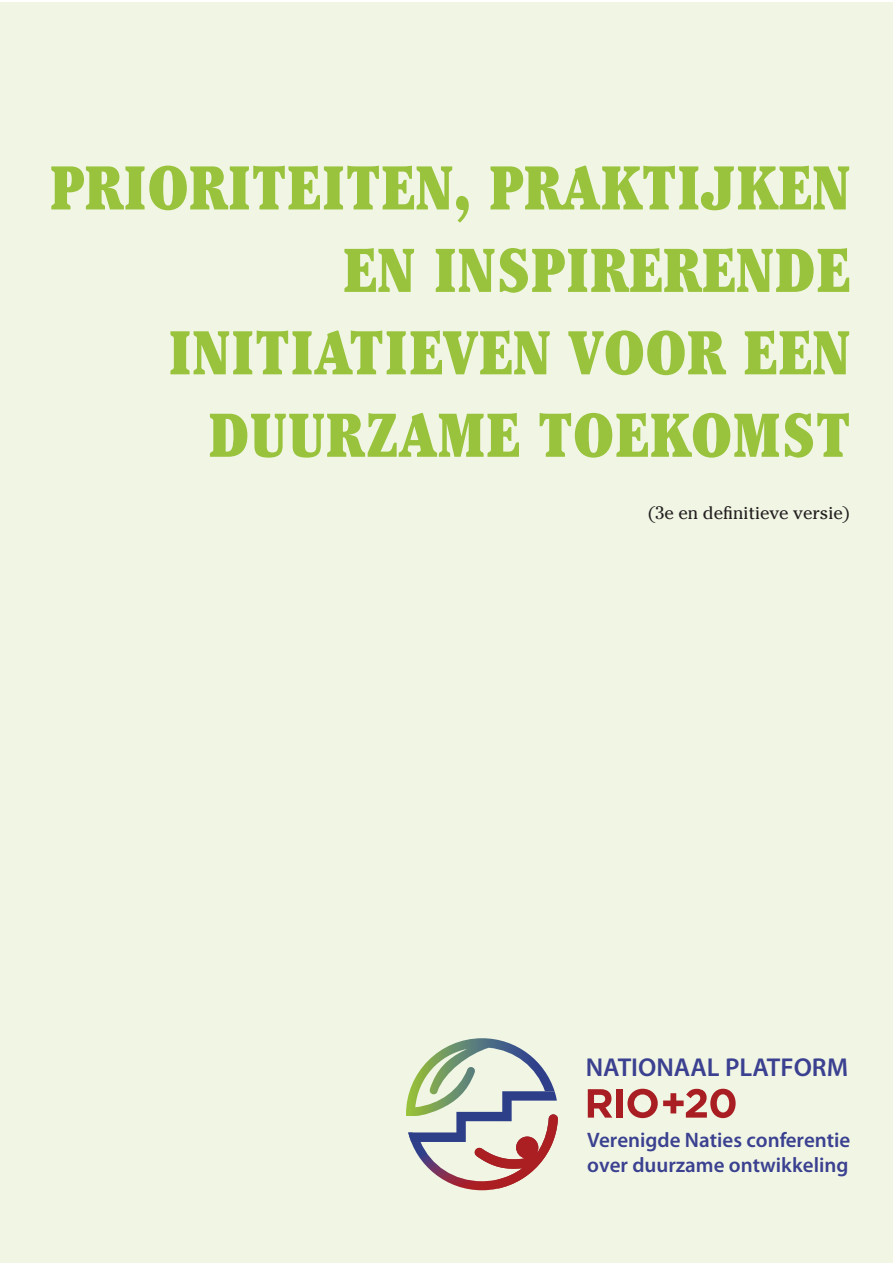
<style>
.page{position:relative;width:893px;height:1263px;background:#fff}
.page>*{position:absolute;margin:0;border:0;box-sizing:border-box;transform-origin:0 0}
.t1{font:900 condensed 61.5px/82.5px "Cheltenham Std";letter-spacing:.01em;color:#99c33c;text-align:right}
.t2{font:600 25.95px "Myriad Pro";color:#3b4190}
.t3{font:600 21px/25.2px "Myriad Pro";color:#3b4190}
.t4{font:18px "Cheltenham Std";color:#231f20}
</style>
<div class="page">
<div style="left:0;top:2px;width:892px;height:1261px;background:#f1f6e4"></div>
<svg style="left:588px;top:1089px;width:24px;height:29px"></svg>
<div style="left:616px;top:1089px;width:7px;height:29px;background:#a81e22"></div>
<svg style="left:627px;top:1089px;width:108px;height:29px"></svg>
<svg style="left:406px;top:1038px;width:152px;height:152px"></svg>
<p class="t1" style="left:50px;top:151px;width:801px">PRIORITEITEN, PRAKTIJKEN<br>EN INSPIRERENDE<br>INITIATIEVEN VOOR EEN<br>DUURZAME TOEKOMST</p>
<p class="t4" style="left:648px;top:506px;width:204px">(3e en definitieve versie)</p>
<p class="t2" style="left:586px;top:1058px;width:264px">NATIONAAL PLATFORM</p>
<p class="t3" style="left:587px;top:1129px;width:265px">Verenigde Naties conferentie over duurzame ontwikkeling</p>
</div>
